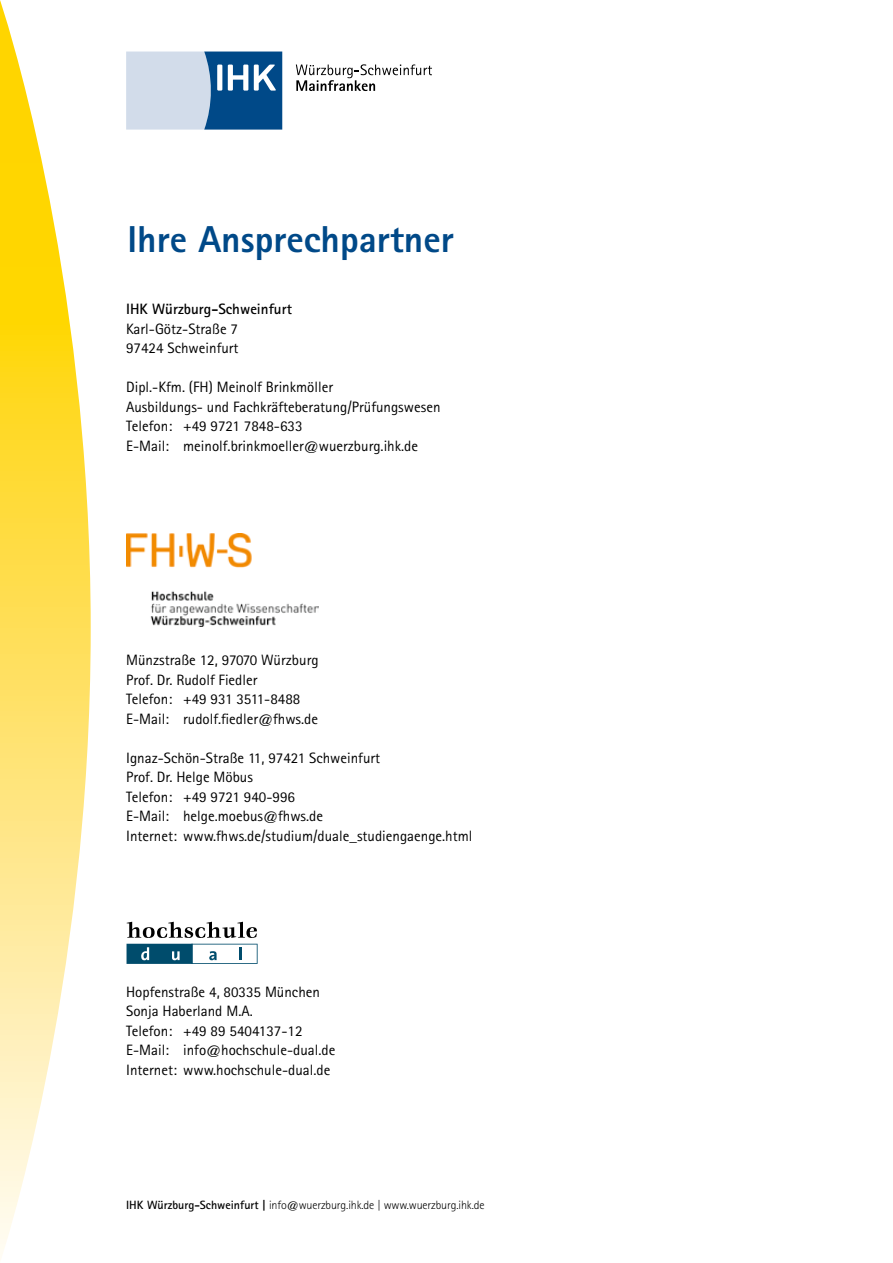
<style>
.page{position:relative;width:893px;height:1263px;background:#fff}
.page>*{position:absolute;margin:0;border:0;box-sizing:border-box;transform-origin:0 0}
.t1{font:800 37.5px "Rotis Sans Serif Std";color:#004988}
.t2{font:15px/19.5px "Rotis Sans Serif Std";color:#000}
.t3{font:700 15px "Rotis Sans Serif Std";color:#000}
.t4{font:300 12px "Rotis Sans Serif Std";letter-spacing:-.01em;color:#000}
.s1{font-weight:700}
</style>
<div class="page">
<svg style="left:0;top:0;width:91px;height:1260px"></svg>
<svg style="left:126px;top:52px;width:156px;height:78px;background:#81a3c4"></svg>
<svg style="left:296px;top:64px;width:136px;height:27px"></svg>
<img style="left:126px;top:534px;width:192px;height:92px">
<svg style="left:127px;top:944px;width:131px;height:20px"></svg>
<svg style="left:127px;top:922px;width:130px;height:16px"></svg>
<h1 class="t1" style="left:128px;top:215px;width:328px">Ihre Ansprechpartner</h1>
<p class="t3" style="left:126px;top:300px;width:167px">IHK Würzburg-Schweinfurt</p>
<p class="t2" style="left:126px;top:319px;width:114px">Karl-Götz-Straße 7<br>97424 Schweinfurt</p>
<p class="t2" style="left:126px;top:377px;width:316px">Dipl.-Kfm. (FH) Meinolf Brinkmöller<br>Ausbildungs- und Fachkräfteberatung/Prüfungswesen Telefon: +49 9721 7848-633<br>E-Mail: meinolf.brinkmoeller@wuerzburg.ihk.de</p>
<p class="t2" style="left:126px;top:650px;width:194px">Münzstraße 12, 97070 Würzburg<br>Prof. Dr. Rudolf Fiedler<br>Telefon: +49 931 3511-8488<br>E-Mail: rudolf.fiedler@fhws.de</p>
<p class="t2" style="left:126px;top:748px;width:348px">Ignaz-Schön-Straße 11, 97421 Schweinfurt<br>Prof. Dr. Helge Möbus<br>Telefon: +49 9721 940-996<br>E-Mail: helge.moebus@fhws.de<br>Internet: www.fhws.de/studium/duale_studiengaenge.html</p>
<p class="t2" style="left:126px;top:982px;width:211px">Hopfenstraße 4, 80335 München<br>Sonja Haberland M.A.<br>Telefon: +49 89 5404137-12<br>E-Mail: info@hochschule-dual.de<br>Internet: www.hochschule-dual.de</p>
<p class="t4" style="left:126px;top:1198px;width:360px"><span class="s1">IHK Würzburg-Schweinfurt |</span> info@wuerzburg.ihk.de | www.wuerzburg.ihk.de</p>
</div>
